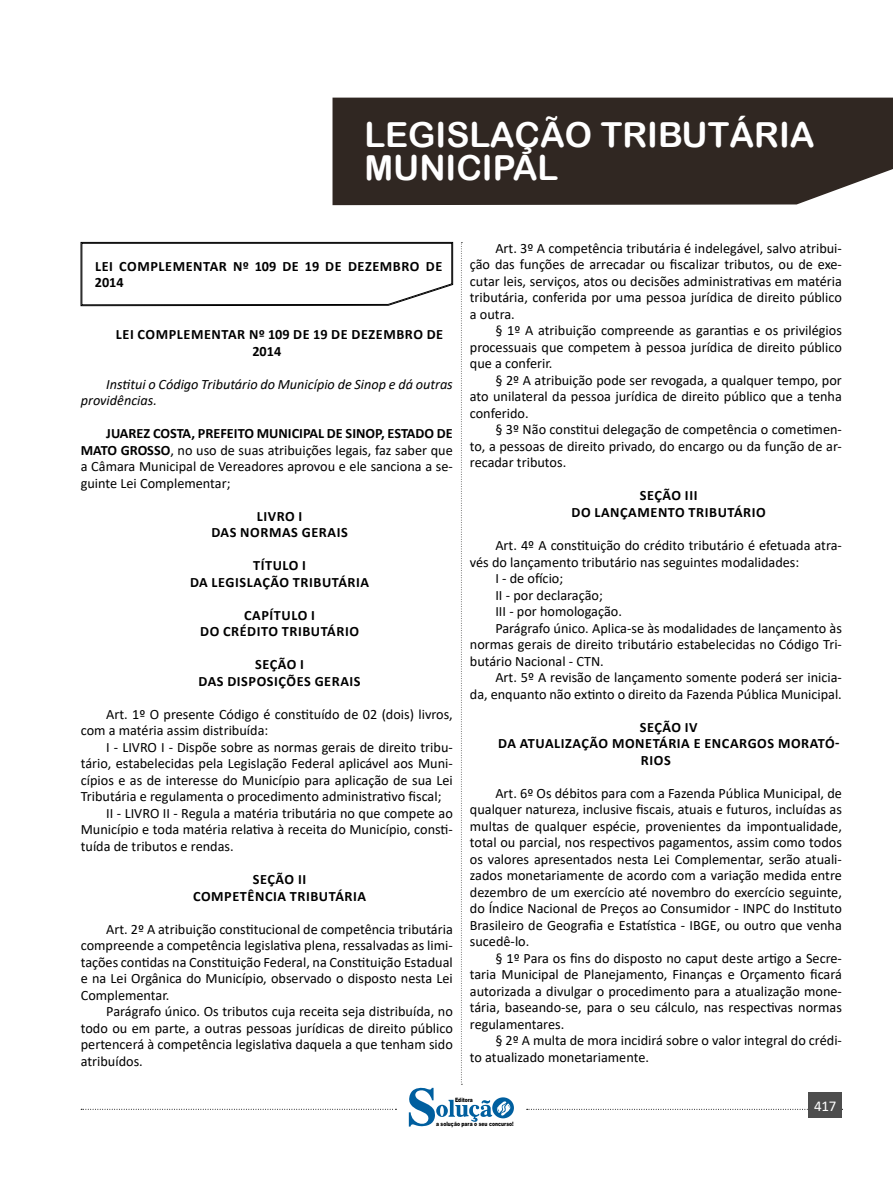
<style>
.page{position:relative;width:893px;height:1191px;background:#fff}
.page>*{position:absolute;margin:0;border:0;box-sizing:border-box;transform-origin:0 0}
.t1{font:34.5px/33px "Arial Rounded MT Bold";color:#fff}
.t2{font:15px "Calibri";color:#fff}
.TEXTO_BASE{font:14.25px/16.5px "Calibri";color:#000;text-align:justify}
.TITULO_DE_LEI{font:700 14.25px/16.5px "Calibri";letter-spacing:.04em;color:#000}
.TEXTO_BASE-2{font:italic 14.25px/16.5px "Calibri";color:#000}
.CAIXINHAS{font:700 14.25px/16.5px "Calibri";letter-spacing:.04em;color:#000}
.t3{font:900 6px "Arial";color:#000;scale:.76 1}
.s1{font-weight:700}
</style>
<div class="page">
<div style="left:332px;top:98px;width:561px;height:107px;background:#302722"></div>
<svg style="left:527px;top:1109px;width:316px;height:1px"></svg>
<div style="left:809px;top:1092px;width:33px;height:26px;background:#4d4d4d"></div>
<svg style="left:81px;top:242px;width:433px;height:885px"></svg>
<h1 class="t1" style="left:364px;top:118px;width:452px">LEGISLAÇÃO TRIBUTÁRIA<br>MUNICIPAL</h1>
<p class="CAIXINHAS" style="left:95px;top:257px;width:349px">LEI COMPLEMENTAR Nº 109 DE 19 DE DEZEMBRO DE<br>2014</p>
<p class="TITULO_DE_LEI" style="left:252px;top:326px;width:192px;text-indent:-136px">LEI COMPLEMENTAR Nº 109 DE 19 DE DEZEMBRO DE<br>2014</p>
<p class="TEXTO_BASE-2" style="left:81px;top:375px;width:374px;text-indent:26px">Institui o Código Tributário do Município de Sinop e dá outras providências.</p>
<p class="TEXTO_BASE" style="left:81px;top:425px;width:374px;text-indent:26px"><span class="s1">JUAREZ COSTA, PREFEITO MUNICIPAL DE SINOP, ESTADO DE MATO GROSSO</span>, no uso de suas atribuições legais, faz saber que a Câmara Municipal de Vereadores aprovou e ele sanciona a se&shy;guinte Lei Complementar;</p>
<p class="TITULO_DE_LEI" style="left:257px;top:508px;width:47px">LIVRO I</p>
<p class="TITULO_DE_LEI" style="left:211px;top:524px;width:138px">DAS NORMAS GERAIS</p>
<p class="TITULO_DE_LEI" style="left:253px;top:557px;width:54px">TÍTULO I</p>
<p class="TITULO_DE_LEI" style="left:190px;top:574px;width:181px">DA LEGISLAÇÃO TRIBUTÁRIA</p>
<p class="TITULO_DE_LEI" style="left:244px;top:607px;width:72px">CAPÍTULO I</p>
<p class="TITULO_DE_LEI" style="left:200px;top:623px;width:160px">DO CRÉDITO TRIBUTÁRIO</p>
<p class="TITULO_DE_LEI" style="left:255px;top:656px;width:50px">SEÇÃO I</p>
<p class="TITULO_DE_LEI" style="left:198px;top:673px;width:164px">DAS DISPOSIÇÕES GERAIS</p>
<p class="TEXTO_BASE" style="left:81px;top:705px;width:374px;text-indent:26px">Art. 1º O presente Código é constituído de 02 (dois) livros, com a matéria assim distribuída:</p>
<p class="TEXTO_BASE" style="left:81px;top:738px;width:374px;text-indent:26px">I - LIVRO I - Dispõe sobre as normas gerais de direito tribu&shy;tário, estabelecidas pela Legislação Federal aplicável aos Muni&shy;cípios e as de interesse do Município para aplicação de sua Lei Tributária e regulamenta o procedimento administrativo fiscal;</p>
<p class="TEXTO_BASE" style="left:81px;top:804px;width:374px;text-indent:26px">II - LIVRO II - Regula a matéria tributária no que compete ao Município e toda matéria relativa à receita do Município, consti&shy;tuída de tributos e rendas.</p>
<p class="TITULO_DE_LEI" style="left:253px;top:871px;width:55px">SEÇÃO II</p>
<p class="TITULO_DE_LEI" style="left:193px;top:887px;width:174px">COMPETÊNCIA TRIBUTÁRIA</p>
<p class="TEXTO_BASE" style="left:81px;top:920px;width:374px;text-indent:26px">Art. 2º A atribuição constitucional de competência tributária compreende a competência legislativa plena, ressalvadas as limi&shy;tações contidas na Constituição Federal, na Constituição Estadual e na Lei Orgânica do Município, observado o disposto nesta Lei Complementar.</p>
<p class="TEXTO_BASE" style="left:81px;top:1002px;width:374px;text-indent:26px">Parágrafo único. Os tributos cuja receita seja distribuída, no todo ou em parte, a outras pessoas jurídicas de direito público pertencerá à competência legislativa daquela a que tenham sido atribuídos.</p>
<p class="TEXTO_BASE" style="left:470px;top:239px;width:374px;text-indent:26px">Art. 3º A competência tributária é indelegável, salvo atribui&shy;ção das funções de arrecadar ou fiscalizar tributos, ou de exe&shy;cutar leis, serviços, atos ou decisões administrativas em matéria tributária, conferida por uma pessoa jurídica de direito público a outra.</p>
<p class="TEXTO_BASE" style="left:470px;top:322px;width:374px;text-indent:26px">§ 1º A atribuição compreende as garantias e os privilégios processuais que competem à pessoa jurídica de direito público que a conferir.</p>
<p class="TEXTO_BASE" style="left:470px;top:371px;width:374px;text-indent:26px">§ 2º A atribuição pode ser revogada, a qualquer tempo, por ato unilateral da pessoa jurídica de direito público que a tenha conferido.</p>
<p class="TEXTO_BASE" style="left:470px;top:421px;width:374px;text-indent:26px">§ 3º Não constitui delegação de competência o cometimen&shy;to, a pessoas de direito privado, do encargo ou da função de ar&shy;recadar tributos.</p>
<p class="TITULO_DE_LEI" style="left:640px;top:487px;width:59px">SEÇÃO III</p>
<p class="TITULO_DE_LEI" style="left:571px;top:504px;width:196px">DO LANÇAMENTO TRIBUTÁRIO</p>
<p class="TEXTO_BASE" style="left:470px;top:536px;width:374px;text-indent:26px">Art. 4º A constituição do crédito tributário é efetuada atra&shy;vés do lançamento tributário nas seguintes modalidades:</p>
<p class="TEXTO_BASE" style="left:495px;top:569px;width:69px">I - de ofício;</p>
<p class="TEXTO_BASE" style="left:495px;top:586px;width:109px">II - por declaração;</p>
<p class="TEXTO_BASE" style="left:495px;top:602px;width:128px">III - por homologação.</p>
<p class="TEXTO_BASE" style="left:470px;top:619px;width:374px;text-indent:26px">Parágrafo único. Aplica-se às modalidades de lançamento às normas gerais de direito tributário estabelecidas no Código Tri&shy;butário Nacional - CTN.</p>
<p class="TEXTO_BASE" style="left:470px;top:668px;width:374px;text-align:right">Art. 5º A revisão de lançamento somente poderá ser inicia-<br>da, enquanto não extinto o direito da Fazenda Pública Municipal.</p>
<p class="TITULO_DE_LEI" style="left:640px;top:718px;width:59px">SEÇÃO IV</p>
<p class="TITULO_DE_LEI" style="left:641px;top:735px;width:200px;text-indent:-143px">DA ATUALIZAÇÃO MONETÁRIA E ENCARGOS MORATÓ-<br>RIOS</p>
<p class="TEXTO_BASE" style="left:470px;top:784px;width:374px;text-indent:26px">Art. 6º Os débitos para com a Fazenda Pública Municipal, de qualquer natureza, inclusive fiscais, atuais e futuros, incluídas as multas de qualquer espécie, provenientes da impontualidade, total ou parcial, nos respectivos pagamentos, assim como todos os valores apresentados nesta Lei Complementar, serão atuali&shy;zados monetariamente de acordo com a variação medida entre dezembro de um exercício até novembro do exercício seguinte, do Índice Nacional de Preços ao Consumidor - INPC do Instituto Brasileiro de Geografia e Estatística - IBGE, ou outro que venha sucedê-lo.</p>
<p class="TEXTO_BASE" style="left:470px;top:949px;width:374px;text-indent:26px">§ 1º Para os fins do disposto no caput deste artigo a Secre&shy;taria Municipal de Planejamento, Finanças e Orçamento ficará autorizada a divulgar o procedimento para a atualização mone&shy;tária, baseando-se, para o seu cálculo, nas respectivas normas regulamentares.</p>
<p class="TEXTO_BASE" style="left:470px;top:1031px;width:374px;text-indent:26px">§ 2º A multa de mora incidirá sobre o valor integral do crédi&shy;to atualizado monetariamente.</p>
<p class="t3" style="left:455px;top:1095px;width:25px">Editora</p>
<p class="t3" style="left:436px;top:1119px;width:103px">a solução para o seu concurso!</p>
<p class="t2" style="left:814px;top:1095px;width:24px">417</p>
</div>
